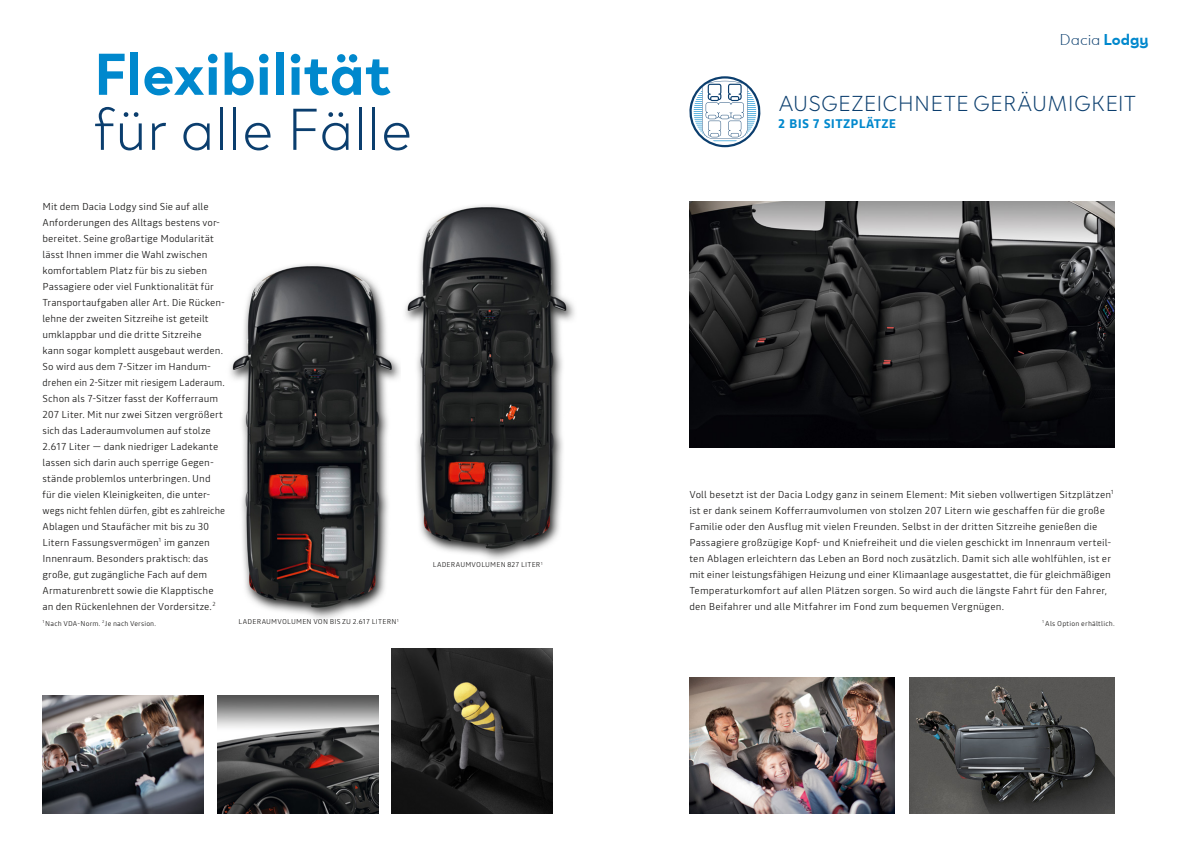
<style>
.page{position:relative;width:1191px;height:842px;background:#fff}
.page>*{position:absolute;margin:0;border:0;box-sizing:border-box;transform-origin:0 0}
.t1{font:700 60px "Dacia Spirit";color:#0088cd}
.t2{font:300 60px "Dacia Spirit";letter-spacing:-.005em;color:#0b3e6e}
.t3{font:300 22.1px "Dacia Spirit";letter-spacing:.015em;color:#0b3e6e}
.t4{font:300 16px "Dacia Spirit";letter-spacing:-.005em;color:#0b3e6e}
.t5{font:700 12.5px "Read";letter-spacing:.025em;color:#0088cd}
.t6{font:300 10px/16px "Read";letter-spacing:.01em;color:#181716}
.t7{font:300 7px "Read";letter-spacing:.025em;color:#181716}
.s1{font-weight:700;color:#0088cd}
</style>
<div class="page">
<img style="left:43px;top:695px;width:161px;height:118px">
<img style="left:405px;top:205px;width:170px;height:355px">
<img style="left:230px;top:264px;width:170px;height:355px">
<img style="left:217px;top:695px;width:161px;height:119px">
<img style="left:392px;top:649px;width:161px;height:165px">
<img style="left:689px;top:202px;width:425px;height:245px">
<img style="left:909px;top:677px;width:205px;height:137px">
<img style="left:689px;top:677px;width:206px;height:137px">
<svg style="left:689px;top:76px;width:72px;height:71px"></svg>
<h1 class="t1" style="left:94px;top:39px;width:299px">Flexibilität</h1>
<h1 class="t2" style="left:94px;top:83px;width:320px">für alle Fälle</h1>
<p class="t6" style="left:43px;top:198px;width:184px">Mit dem Dacia Lodgy sind Sie auf alle Anforderungen des Alltags bestens vor&shy;bereitet. Seine großartige Modularität lässt Ihnen immer die Wahl zwischen komfortablem Platz für bis zu sieben Passagiere oder viel Funktionalität für Transportaufgaben aller Art. Die Rücken&shy;lehne der zweiten Sitzreihe ist geteilt umklappbar und die dritte Sitzreihe kann sogar komplett ausgebaut werden.<br>So wird aus dem 7-Sitzer im Handum&shy;drehen ein 2-Sitzer mit riesigem Laderaum.<br>Schon als 7-Sitzer fasst der Kofferraum 207 Liter. Mit nur zwei Sitzen vergrößert sich das Laderaumvolumen auf stolze 2.617 Liter – dank niedriger Ladekante lassen sich darin auch sperrige Gegen&shy;stände problemlos unterbringen. Und für die vielen Kleinigkeiten, die unter&shy;wegs nicht fehlen dürfen, gibt es zahlreiche Ablagen und Staufächer mit bis zu 30<br>Litern Fassungsvermögen<sup>1</sup> im ganzen Innenraum. Besonders praktisch: das große, gut zugängliche Fach auf dem Armaturenbrett sowie die Klapptische an den Rückenlehnen der Vordersitze.<sup>2</sup></p>
<p class="t7" style="left:43px;top:618px;width:115px"><sup>1</sup>Nach VDA-Norm. <sup>2</sup>Je nach Version.</p>
<p class="t7" style="left:239px;top:617px;width:162px">LADERAUMVOLUMEN VON BIS ZU 2.617 LITERN<sup>1</sup></p>
<p class="t7" style="left:433px;top:560px;width:112px">LADERAUMVOLUMEN 827 LITER<sup>1</sup></p>
<h3 class="t4" style="left:1059px;top:27px;width:90px">Dacia <span class="s1">Lodgy</span></h3>
<h2 class="t3" style="left:778px;top:86px;width:359px">AUSGEZEICHNETE GERÄUMIGKEIT</h2>
<p class="t5" style="left:778px;top:115px;width:119px">2 BIS 7 SITZPLÄTZE</p>
<p class="t6" style="left:689px;top:486px;width:426px">Voll besetzt ist der Dacia Lodgy ganz in seinem Element: Mit sieben vollwertigen Sitzplätzen<sup>1 </sup>ist er dank seinem Kofferraumvolumen von stolzen 207 Litern wie geschaffen für die große Familie oder den Ausflug mit vielen Freunden. Selbst in der dritten Sitzreihe genießen die Passagiere großzügige Kopf- und Kniefreiheit und die vielen geschickt im Innenraum verteil&shy;ten Ablagen erleichtern das Leben an Bord noch zusätzlich. Damit sich alle wohlfühlen, ist er mit einer leistungsfähigen Heizung und einer Klimaanlage ausgestattet, die für gleichmäßigen Temperaturkomfort auf allen Plätzen sorgen. So wird auch die längste Fahrt für den Fahrer, den Beifahrer und alle Mitfahrer im Fond zum bequemen Vergnügen.</p>
<p class="t7" style="left:1042px;top:618px;width:74px"><sup>1</sup> Als Option erhältlich.</p>
</div>
